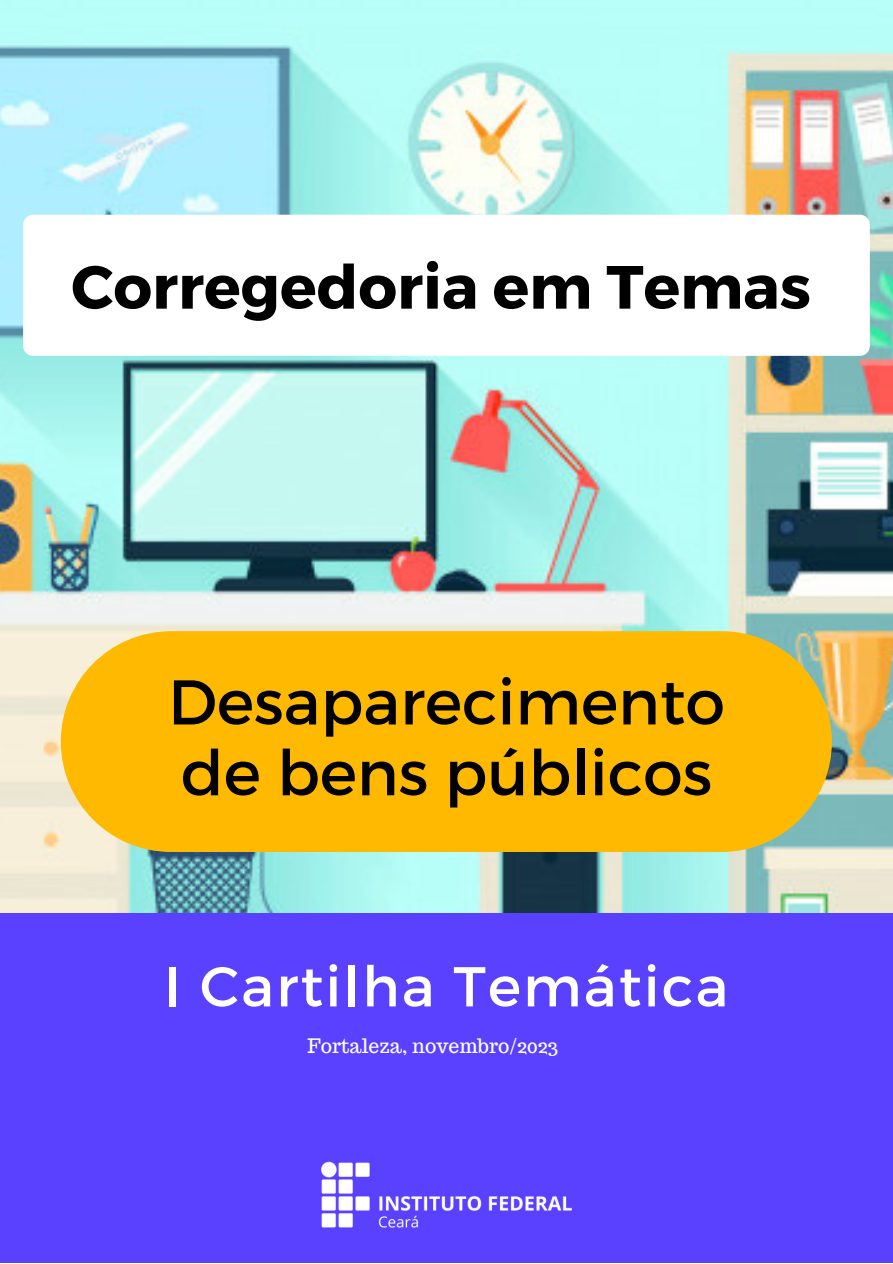
<style>
.page{position:relative;width:893px;height:1264px;background:#fff}
.page>*{position:absolute;margin:0;border:0;box-sizing:border-box;transform-origin:0 0}
.t1{font:63px "Montserrat";color:#000}
.t2{font:700 60.75px "Montserrat";color:#000}
.t3{font:56.1px "Montserrat";letter-spacing:.04em;color:#fff}
.t4{font:19.5px "Trocchi";color:#fff}
</style>
<div class="page">
<img style="left:0;top:0;width:892px;height:913px">
<div style="left:0;top:913px;width:892px;height:349px;background:#5941ff"></div>
<div style="left:61px;top:631px;width:770px;height:221px;background:#ffb901;border-radius:110px"></div>
<div style="left:23px;top:215px;width:846px;height:141px;background:#fff;border-radius:10px"></div>
<img style="left:321px;top:1161px;width:251px;height:67px">
<p class="t2" style="left:71px;top:247px;width:741px">Corregedoria em Temas</p>
<p class="t1" style="left:168px;top:661px;width:558px">Desaparecimento</p>
<p class="t1" style="left:181px;top:732px;width:532px">de bens públicos</p>
<p class="t3" style="left:164px;top:949px;width:565px">I Cartilha Temática</p>
<p class="t4" style="left:307px;top:1033px;width:252px">Fortaleza, novembro/2023</p>
</div>
